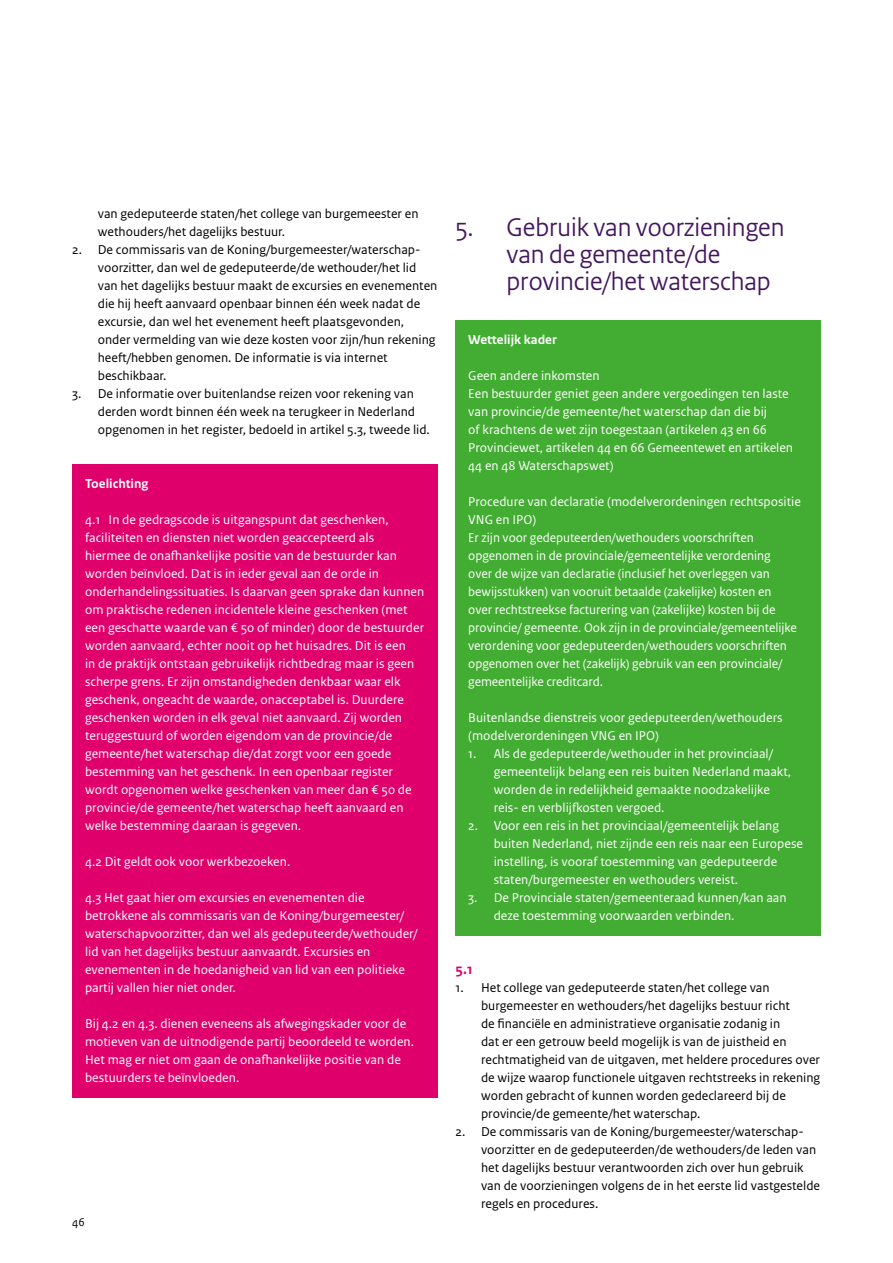
<style>
.page{position:relative;width:893px;height:1263px;background:#fff}
.page>*{position:absolute;margin:0;border:0;box-sizing:border-box;transform-origin:0 0}
.t1{font:27px/27px "Rijksoverheid Sans Heading";color:#44165d}
.t2{font:700 15px "Rijksoverheid Sans Text";color:#e0006c}
.t3{font:13.5px/18px "Rijksoverheid Sans Text";color:#fff}
.t4{font:13.5px/18px "Rijksoverheid Sans Text";color:#000}
.t5{font:700 13.5px "Rijksoverheid Sans Text";color:#fff}
.t6{font:12px "Rijksoverheid Sans Text";color:#000}
</style>
<div class="page">
<div style="left:72px;top:464px;width:365px;height:39px;background:#e0006c"></div>
<div style="left:72px;top:500px;width:365px;height:345px;background:#e0006c"></div>
<div style="left:72px;top:842px;width:365px;height:39px;background:#e0006c"></div>
<div style="left:72px;top:878px;width:365px;height:129px;background:#e0006c"></div>
<div style="left:72px;top:1004px;width:365px;height:93px;background:#e0006c"></div>
<div style="left:455px;top:320px;width:366px;height:39px;background:#43ac32"></div>
<div style="left:455px;top:356px;width:366px;height:39px;background:#43ac32"></div>
<div style="left:455px;top:374px;width:366px;height:111px;background:#43ac32"></div>
<div style="left:455px;top:482px;width:366px;height:57px;background:#43ac32"></div>
<div style="left:455px;top:518px;width:366px;height:183px;background:#43ac32"></div>
<div style="left:455px;top:698px;width:366px;height:57px;background:#43ac32"></div>
<div style="left:455px;top:734px;width:366px;height:93px;background:#43ac32"></div>
<div style="left:455px;top:806px;width:366px;height:93px;background:#43ac32"></div>
<div style="left:455px;top:878px;width:366px;height:57px;background:#43ac32"></div>
<p class="t4" style="left:98px;top:205px;width:322px">van gedeputeerde staten/het college van burgemeester en wethouders/het dagelijks bestuur.</p>
<p class="t4" style="left:98px;top:241px;width:341px;text-indent:-26px">2. De commissaris van de Koning/burgemeester/waterschap&shy;voorzitter, dan wel de gedeputeerde/de wethouder/het lid van het dagelijks bestuur maakt de excursies en evenementen die hij heeft aanvaard openbaar binnen één week nadat de excursie, dan wel het evenement heeft plaatsgevonden, onder vermelding van wie deze kosten voor zijn/hun rekening heeft/hebben genomen. De informatie is via internet beschikbaar.</p>
<p class="t4" style="left:98px;top:385px;width:334px;text-indent:-26px">3. De informatie over buitenlandse reizen voor rekening van derden wordt binnen één week na terugkeer in Nederland opgenomen in het register, bedoeld in artikel 5.3, tweede lid.</p>
<p class="t5" style="left:85px;top:476px;width:65px">Toelichting</p>
<p class="t3" style="left:85px;top:511px;width:341px">4.1 In de gedragscode is uitgangspunt dat geschenken, faciliteiten en diensten niet worden geaccepteerd als<br>hiermee de onafhankelijke positie van de bestuurder kan worden beïnvloed. Dat is in ieder geval aan de orde in onderhandelingssituaties. Is daarvan geen sprake dan kunnen om praktische redenen incidentele kleine geschenken (met een geschatte waarde van € 50 of minder) door de bestuurder worden aanvaard, echter nooit op het huisadres. Dit is een<br>in de praktijk ontstaan gebruikelijk richtbedrag maar is geen scherpe grens. Er zijn omstandigheden denkbaar waar elk geschenk, ongeacht de waarde, onacceptabel is. Duurdere geschenken worden in elk geval niet aanvaard. Zij worden teruggestuurd of worden eigendom van de provincie/de gemeente/het waterschap die/dat zorgt voor een goede bestemming van het geschenk. In een openbaar register wordt opgenomen welke geschenken van meer dan € 50 de provincie/de gemeente/het waterschap heeft aanvaard en welke bestemming daaraan is gegeven.</p>
<p class="t3" style="left:85px;top:853px;width:207px">4.2 Dit geldt ook voor werkbezoeken.</p>
<p class="t3" style="left:85px;top:889px;width:334px">4.3 Het gaat hier om excursies en evenementen die betrokkene als commissaris van de Koning/burgemeester/ waterschapvoorzitter, dan wel als gedeputeerde/wethouder/ lid van het dagelijks bestuur aanvaardt. Excursies en evenementen in de hoedanigheid van lid van een politieke partij vallen hier niet onder.</p>
<p class="t3" style="left:85px;top:1015px;width:331px">Bij 4.2 en 4.3. dienen eveneens als afwegingskader voor de motieven van de uitnodigende partij beoordeeld te worden.<br>Het mag er niet om gaan de onafhankelijke positie van de bestuurders te beïnvloeden.</p>
<p class="t6" style="left:72px;top:1215px;width:14px">46</p>
<h1 class="t1" style="left:506px;top:214px;width:279px;text-indent:-51px">5. Gebruik van voorzieningen van de gemeente/de provincie/het waterschap</h1>
<p class="t5" style="left:468px;top:332px;width:90px">Wettelijk kader</p>
<p class="t3" style="left:468px;top:367px;width:326px">Geen andere inkomsten<br>Een bestuurder geniet geen andere vergoedingen ten laste van provincie/de gemeente/het waterschap dan die bij<br>of krachtens de wet zijn toegestaan (artikelen 43 en 66<br>Provinciewet, artikelen 44 en 66 Gemeentewet en artikelen 44 en 48 Waterschapswet)</p>
<p class="t3" style="left:468px;top:493px;width:334px">Procedure van declaratie (modelverordeningen rechtspositie VNG en IPO)<br>Er zijn voor gedeputeerden/wethouders voorschriften opgenomen in de provinciale/gemeentelijke verordening<br>over de wijze van declaratie (inclusief het overleggen van bewijsstukken) van vooruit betaalde (zakelijke) kosten en<br>over rechtstreekse facturering van (zakelijke) kosten bij de provincie/ gemeente. Ook zijn in de provinciale/gemeentelijke verordening voor gedeputeerden/wethouders voorschriften opgenomen over het (zakelijk) gebruik van een provinciale/ gemeentelijke creditcard.</p>
<p class="t3" style="left:468px;top:709px;width:316px">Buitenlandse dienstreis voor gedeputeerden/wethouders (modelverordeningen VNG en IPO)</p>
<p class="t3" style="left:494px;top:745px;width:299px;text-indent:-26px">1. Als de gedeputeerde/wethouder in het provinciaal/ gemeentelijk belang een reis buiten Nederland maakt, worden de in redelijkheid gemaakte noodzakelijke reis- en verblijfkosten vergoed.</p>
<p class="t3" style="left:494px;top:817px;width:311px;text-indent:-26px">2. Voor een reis in het provinciaal/gemeentelijk belang buiten Nederland, niet zijnde een reis naar een Europese instelling, is vooraf toestemming van gedeputeerde staten/burgemeester en wethouders vereist.</p>
<p class="t3" style="left:494px;top:889px;width:294px;text-indent:-26px">3. De Provinciale staten/gemeenteraad kunnen/kan aan deze toestemming voorwaarden verbinden.</p>
<p class="t2" style="left:455px;top:960px;width:19px">5.1</p>
<p class="t4" style="left:481px;top:979px;width:341px;text-indent:-26px">1. Het college van gedeputeerde staten/het college van burgemeester en wethouders/het dagelijks bestuur richt<br>de financiële en administratieve organisatie zodanig in<br>dat er een getrouw beeld mogelijk is van de juistheid en rechtmatigheid van de uitgaven, met heldere procedures over de wijze waarop functionele uitgaven rechtstreeks in rekening worden gebracht of kunnen worden gedeclareerd bij de provincie/de gemeente/het waterschap.</p>
<p class="t4" style="left:481px;top:1123px;width:341px;text-indent:-26px">2. De commissaris van de Koning/burgemeester/waterschap&shy;voorzitter en de gedeputeerden/de wethouders/de leden van het dagelijks bestuur verantwoorden zich over hun gebruik van de voorzieningen volgens de in het eerste lid vastgestelde regels en procedures.</p>
</div>
